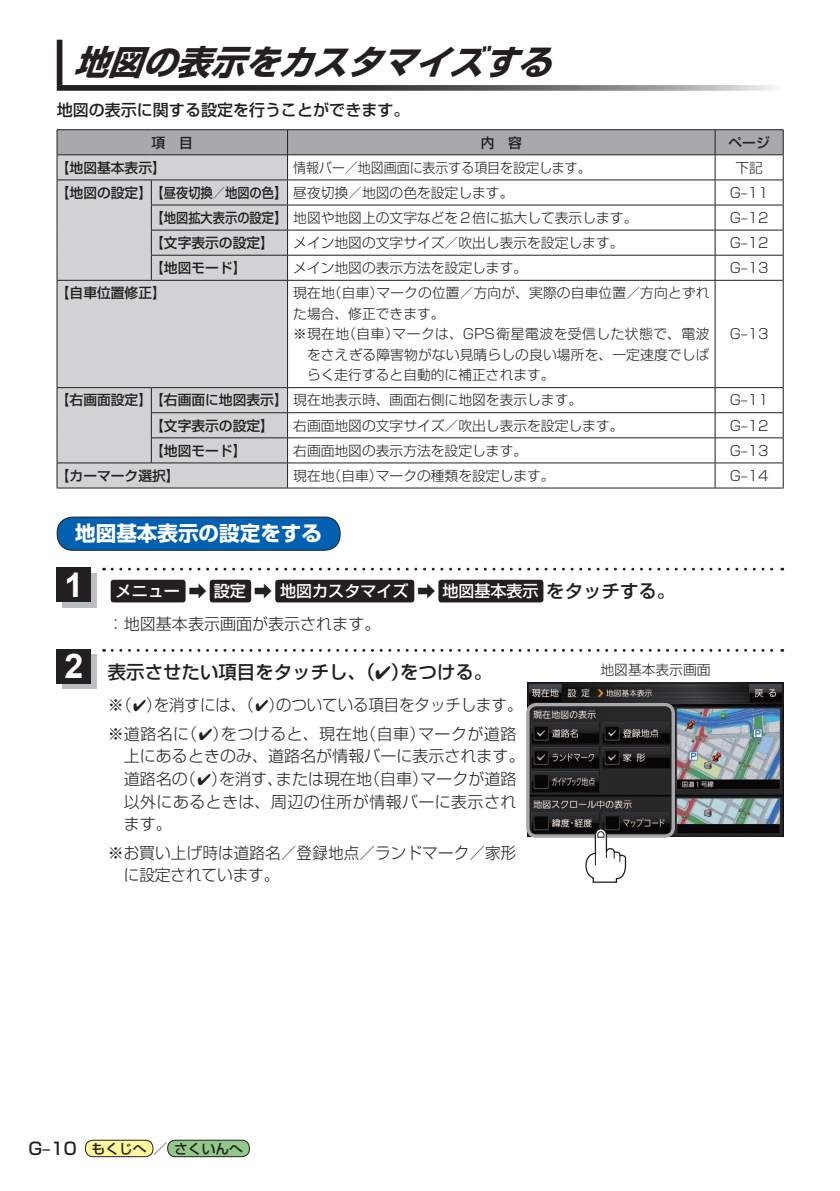
<style>
.page{position:relative;width:840px;height:1191px;background:#fff}
.page>*{position:absolute;margin:0;border:0;box-sizing:border-box;transform-origin:0 0}
.t1{font:italic 700 34px "Shin Go Pro";color:#231f20}
.t2{font:700 34px "Arial";color:#fff}
.t3{font:700 20.6px "Shin Go Pro";color:#fff}
.t4{font:500 18.4px "Shin Go Pro";color:#231f20}
.t5{font:300 16px/22.6px "Shin Go Pro";color:#231f20}
.t6{font:500 16px/33px "Shin Go Pro";color:#fff}
.t7{font:500 16px "Shin Go Pro";color:#231f20}
.t8{font:300 13.8px "Shin Go Pro";color:#231f20}
.t9{font:500 13.8px "Shin Go Pro";color:#231f20}
.t10{font:300 13.8px "Shin Go Pro";letter-spacing:.035em;color:#231f20}
.t11{font:300 13.8px "Shin Go Pro";color:#231f20;scale:.94 1}
.s1{font-weight:300}
.s2{font-weight:500}
.s3{font-size:18.4px;color:#231f20}
.s4{font-weight:300;font-size:18.4px;color:#231f20}
.s5{font-weight:300;color:#231f20}
.s6{font-size:17px}
.s7{font-size:14.2px}
</style>
<div class="page">
<div style="left:85px;top:1140px;width:68px;height:16px;background:#fff79a;border-radius:8px"></div>
<div style="left:85px;top:1140px;width:68px;height:17px;border:1px solid #231f20;border-radius:8px"></div>
<div style="left:168px;top:1140px;width:81px;height:16px;background:#92c889;border-radius:8px"></div>
<div style="left:167px;top:1140px;width:82px;height:17px;border:1px solid #231f20;border-radius:8px"></div>
<div style="left:57px;top:40px;width:5px;height:45px;background:#231f20"></div>
<svg style="left:57px;top:85px;width:718px;height:6px;background:#616162"></svg>
<div style="left:57px;top:517px;width:283px;height:33px;background:#0161b0;border-radius:16px"></div>
<div style="left:57px;top:516px;width:283px;height:34px;border:1px solid #231f20;border-radius:16px"></div>
<div style="left:111px;top:580px;width:74px;height:22px;background:#231f20;border-radius:3px"></div>
<div style="left:209px;top:580px;width:42px;height:22px;background:#231f20;border-radius:3px"></div>
<div style="left:275px;top:580px;width:139px;height:22px;background:#231f20;border-radius:3px"></div>
<div style="left:438px;top:580px;width:105px;height:22px;background:#231f20;border-radius:3px"></div>
<svg style="left:112px;top:567px;width:670px;height:3px"></svg>
<div style="left:62px;top:573px;width:34px;height:34px;background:#bcbdc0"></div>
<div style="left:57px;top:568px;width:34px;height:34px;background:#231f20"></div>
<svg style="left:112px;top:649px;width:670px;height:3px"></svg>
<div style="left:62px;top:654px;width:34px;height:34px;background:#bcbdc0"></div>
<div style="left:57px;top:649px;width:34px;height:34px;background:#231f20"></div>
<img style="left:529px;top:685px;width:251px;height:149px">
<div style="left:527px;top:683px;width:255px;height:153px;border:1px solid #231f20"></div>
<div style="left:526px;top:703px;width:148px;height:134px;border:3px solid #a8a9ad;border-radius:9px"></div>
<svg style="left:584px;top:827px;width:42px;height:56px"></svg>
<div style="left:58px;top:281px;width:229px;height:207px;background:#d1d2d4"></div>
<hr style="left:57px;top:129px;width:94px;height:1px;background:#231f20">
<hr style="left:151px;top:129px;width:136px;height:1px;background:#231f20">
<hr style="left:287px;top:129px;width:427px;height:1px;background:#231f20">
<hr style="left:714px;top:129px;width:69px;height:1px;background:#231f20">
<svg style="left:57px;top:130px;width:726px;height:150px"></svg>
<hr style="left:57px;top:280px;width:94px;height:1px;background:#231f20">
<hr style="left:57px;top:280px;width:1px;height:107px;background:#231f20">
<hr style="left:151px;top:280px;width:136px;height:1px;background:#231f20">
<hr style="left:287px;top:280px;width:427px;height:1px;background:#231f20">
<hr style="left:287px;top:280px;width:1px;height:107px;background:#231f20">
<hr style="left:714px;top:280px;width:69px;height:1px;background:#231f20">
<hr style="left:714px;top:280px;width:1px;height:107px;background:#231f20">
<hr style="left:782px;top:280px;width:1px;height:107px;background:#231f20">
<hr style="left:57px;top:387px;width:94px;height:1px;background:#231f20">
<hr style="left:151px;top:387px;width:136px;height:1px;background:#231f20">
<hr style="left:287px;top:387px;width:427px;height:1px;background:#231f20">
<hr style="left:714px;top:387px;width:69px;height:1px;background:#231f20">
<hr style="left:151px;top:412px;width:136px;height:1px;background:#231f20">
<hr style="left:287px;top:412px;width:427px;height:1px;background:#231f20">
<hr style="left:714px;top:412px;width:69px;height:1px;background:#231f20">
<hr style="left:151px;top:437px;width:136px;height:1px;background:#231f20">
<svg style="left:151px;top:388px;width:1px;height:74px"></svg>
<hr style="left:287px;top:437px;width:427px;height:1px;background:#231f20">
<hr style="left:714px;top:437px;width:69px;height:1px;background:#231f20">
<hr style="left:57px;top:462px;width:94px;height:1px;background:#231f20">
<svg style="left:57px;top:388px;width:1px;height:100px"></svg>
<hr style="left:151px;top:462px;width:136px;height:1px;background:#231f20">
<hr style="left:287px;top:462px;width:427px;height:1px;background:#231f20">
<svg style="left:287px;top:388px;width:1px;height:100px"></svg>
<hr style="left:714px;top:462px;width:69px;height:1px;background:#231f20">
<svg style="left:714px;top:388px;width:1px;height:100px"></svg>
<svg style="left:782px;top:388px;width:1px;height:100px"></svg>
<hr style="left:57px;top:488px;width:94px;height:1px;background:#231f20">
<hr style="left:151px;top:488px;width:136px;height:1px;background:#231f20">
<hr style="left:287px;top:488px;width:427px;height:1px;background:#231f20">
<hr style="left:714px;top:488px;width:69px;height:1px;background:#231f20">
<h1 class="t1" style="left:74px;top:35px;width:495px">地図の表示をカスタマイズする</h1>
<p class="t7" style="left:57px;top:97px;width:354px">地図の表示に関する設定を行うことができます。</p>
<p class="t9" style="left:151px;top:131px;width:43px">項　目</p>
<p class="t9" style="left:480px;top:131px;width:43px">内　容</p>
<p class="t9" style="left:728px;top:131px;width:43px">ページ</p>
<p class="t9" style="left:56px;top:156px;width:111px">【地図基本表示】</p>
<p class="t11" style="left:293px;top:156px;width:318px">情報バー／地図画面に表示する項目を設定します。</p>
<p class="t8" style="left:735px;top:156px;width:29px">下記</p>
<p class="t9" style="left:56px;top:181px;width:459px">【地図の設定】【昼夜切換／地図の色】<span class="s1">昼夜切換／地図の色を設定します。</span></p>
<p class="t8" style="left:729px;top:181px;width:40px">G–11</p>
<p class="t8" style="left:150px;top:206px;width:488px"><span class="s2">【地図拡大表示の設定】</span>地図や地図上の文字などを2倍に拡大して表示します。</p>
<p class="t8" style="left:729px;top:206px;width:40px">G–12</p>
<p class="t9" style="left:150px;top:231px;width:125px">【文字表示の設定】</p>
<p class="t8" style="left:293px;top:231px;width:331px">メイン地図の文字サイズ／吹出し表示を設定します。</p>
<p class="t8" style="left:729px;top:231px;width:40px">G–12</p>
<p class="t9" style="left:150px;top:256px;width:98px">【地図モード】</p>
<p class="t8" style="left:293px;top:256px;width:235px">メイン地図の表示方法を設定します。</p>
<p class="t8" style="left:729px;top:256px;width:40px">G–13</p>
<p class="t9" style="left:56px;top:281px;width:111px">【自車位置修正】</p>
<p class="t8" style="left:293px;top:281px;width:417px">現在地（自車）マークの位置／方向が、実際の自車位置／方向とずれ</p>
<p class="t8" style="left:293px;top:302px;width:153px">た場合、修正できます。</p>
<p class="t10" style="left:293px;top:323px;width:417px">※現在地（自車）マークは、GPS衛星電波を受信した状態で、電波</p>
<p class="t8" style="left:307px;top:343px;width:404px">をさえぎる障害物がない見晴らしの良い場所を、一定速度でしば</p>
<p class="t8" style="left:307px;top:364px;width:249px">らく走行すると自動的に補正されます。</p>
<p class="t8" style="left:729px;top:323px;width:40px">G–13</p>
<p class="t8" style="left:56px;top:389px;width:527px"><span class="s2">【右画面設定】【右画面に地図表示】</span>現在地表示時、画面右側に地図を表示します。</p>
<p class="t8" style="left:729px;top:389px;width:40px">G–11</p>
<p class="t9" style="left:150px;top:414px;width:125px">【文字表示の設定】</p>
<p class="t8" style="left:293px;top:414px;width:331px">右画面地図の文字サイズ／吹出し表示を設定します。</p>
<p class="t8" style="left:729px;top:414px;width:40px">G–12</p>
<p class="t9" style="left:150px;top:439px;width:98px">【地図モード】</p>
<p class="t8" style="left:293px;top:439px;width:235px">右画面地図の表示方法を設定します。</p>
<p class="t8" style="left:729px;top:439px;width:40px">G–13</p>
<p class="t9" style="left:56px;top:464px;width:125px">【カーマーク選択】</p>
<p class="t8" style="left:293px;top:464px;width:263px">現在地（自車）マークの種類を設定します。</p>
<p class="t8" style="left:729px;top:464px;width:40px">G–14</p>
<h2 class="t3" style="left:75px;top:517px;width:248px">地図基本表示の設定をする</h2>
<p class="t6" style="left:108px;top:572px;width:568px;text-indent:8px">メニュー <span class="s3">➡</span> 設定 <span class="s3">➡</span> 地図カスタマイズ <span class="s4">➡</span> 地図基本表示<span class="s3">をタッチする。</span><span class="s5">：地図基本表示画面が表示されます。</span></p>
<h1 class="t2" style="left:64px;top:562px;width:20px">1</h1>
<h1 class="t2" style="left:64px;top:644px;width:20px">2</h1>
<p class="t8" style="left:600px;top:658px;width:111px">地図基本表示画面</p>
<h3 class="t4" style="left:108px;top:657px;width:386px">表示させたい項目をタッチし、（✔）をつける。</h3>
<p class="t5" style="left:108px;top:689px;width:416px;line-height:28.4px">※（✔）を消すには、（✔）のついている項目をタッチします。※道路名に（✔）をつけると、現在地（自車）マークが道路</p>
<p class="t5" style="left:124px;top:743px;width:402px">上にあるときのみ、道路名が情報バーに表示されます。道路名の（✔）を消す、または現在地（自車）マークが道路以外にあるときは、周辺の住所が情報バーに表示されます。</p>
<p class="t5" style="left:124px;top:839px;width:394px;text-indent:-16px">※お買い上げ時は道路名／登録地点／ランドマーク／家形に設定されています。</p>
<p class="t9" style="left:28px;top:1137px;width:216px"><span class="s6">G–10</span> もくじへ<span class="s7">／</span>さくいんへ</p>
</div>
